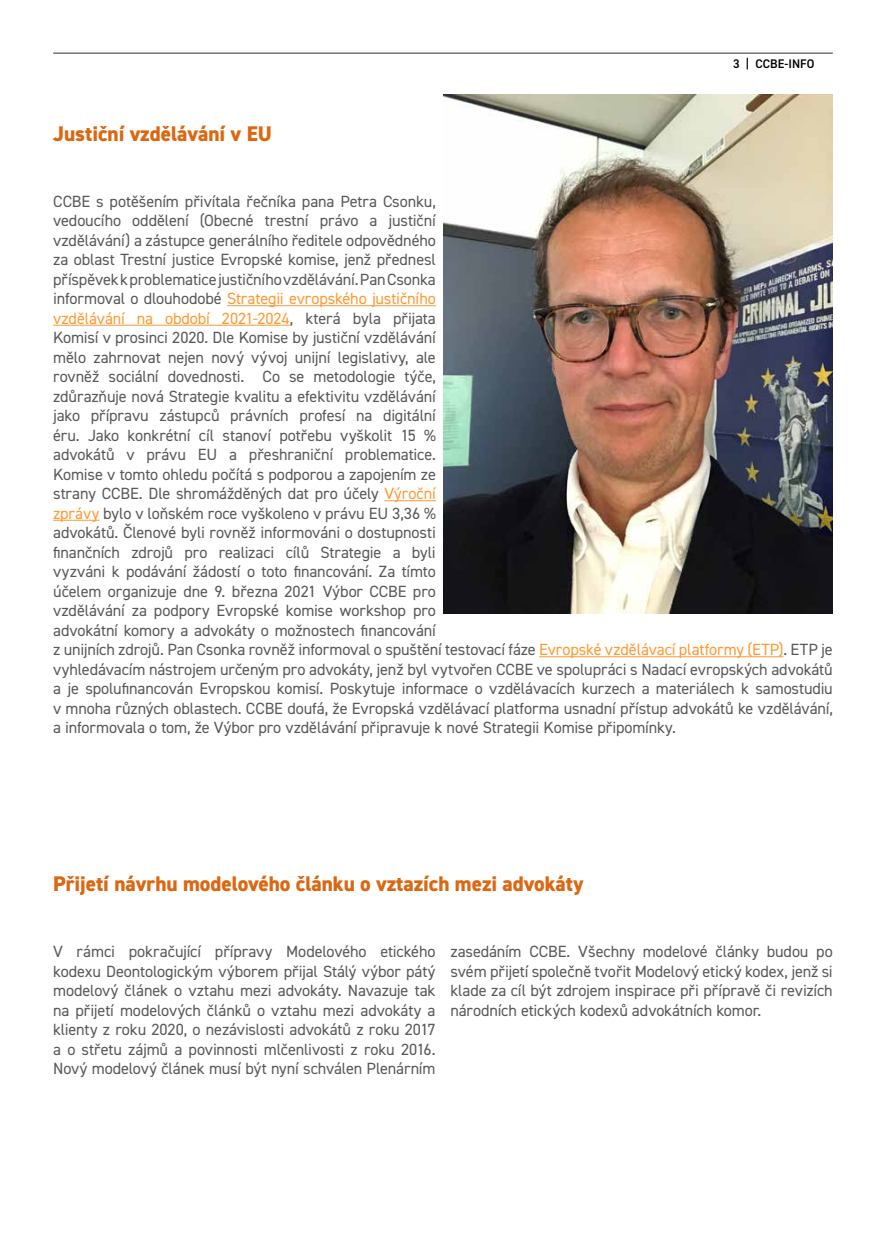
<style>
.page{position:relative;width:886px;height:1251px;background:#fff}
.page>*{position:absolute;margin:0;border:0;box-sizing:border-box;transform-origin:0 0}
.t1{font:800 21.25px "DIN2014";color:#dc6711}
.t2{font:16.25px/19.5px "DIN2014";letter-spacing:-.01em;color:#595959;text-align:justify}
.t3{font:600 12.5px "DIN2014";color:#000}
.s1{color:#f93}
</style>
<div class="page">
<img style="left:443px;top:94px;width:390px;height:519px">
<hr style="left:53px;top:53px;width:780px;height:1px;background:#595959">
<hr style="left:227px;top:305px;width:209px;height:1px;background:#f93">
<hr style="left:53px;top:325px;width:237px;height:1px;background:#f93">
<hr style="left:384px;top:500px;width:52px;height:1px;background:#f93">
<hr style="left:53px;top:520px;width:46px;height:1px;background:#f93">
<hr style="left:539px;top:656px;width:244px;height:1px;background:#f93">
<h1 class="t1" style="left:53px;top:120px;width:220px">Justiční vzdělávání v EU</h1>
<p class="t3" style="left:733px;top:55px;width:83px">3 | CCBE-INFO</p>
<p class="t2" style="left:53px;top:191px;width:781px;text-align:left">CCBE s potěšením přivítala řečníka pana Petra Csonku,<br>vedoucího oddělení (Obecné trestní právo a justiční<br>vzdělávání) a zástupce generálního ředitele odpovědného<br>za oblast Trestní justice Evropské komise, jenž přednesl<br>příspěvek k problematice justičního vzdělávání. Pan Csonka<br>informoval o dlouhodobé <span class="s1">Strategii evropského justičního<br>vzdělávání na období 2021-2024</span>, která byla přijata<br>Komisí v prosinci 2020. Dle Komise by justiční vzdělávání<br>mělo zahrnovat nejen nový vývoj unijní legislativy, ale<br>rovněž sociální dovednosti. Co se metodologie týče,<br>zdůrazňuje nová Strategie kvalitu a efektivitu vzdělávání<br>jako přípravu zástupců právních profesí na digitální<br>éru. Jako konkrétní cíl stanoví potřebu vyškolit 15 %<br>advokátů v právu EU a přeshraniční problematice.<br>Komise v tomto ohledu počítá s podporou a zapojením ze<br>strany CCBE. Dle shromážděných dat pro účely <span class="s1">Výroční<br>zprávy</span> bylo v loňském roce vyškoleno v právu EU 3,36 %<br>advokátů. Členové byli rovněž informováni o dostupnosti<br>finančních zdrojů pro realizaci cílů Strategie a byli<br>vyzváni k podávání žádostí o toto financování. Za tímto<br>účelem organizuje dne 9. března 2021 Výbor CCBE pro<br>vzdělávání za podpory Evropské komise workshop pro<br>advokátní komory a advokáty o možnostech financování<br>z unijních zdrojů. Pan Csonka rovněž informoval o spuštění testovací fáze <span class="s1">Evropské vzdělávací platformy (ETP)</span>. ETP je vyhledávacím nástrojem určeným pro advokáty, jenž byl vytvořen CCBE ve spolupráci s Nadací evropských advokátů a je spolufinancován Evropskou komisí. Poskytuje informace o vzdělávacích kurzech a materiálech k samostudiu v mnoha různých oblastech. CCBE doufá, že Evropská vzdělávací platforma usnadní přístup advokátů ke vzdělávání, a informovala o tom, že Výbor pro vzdělávání připravuje k nové Strategii Komise připomínky.</p>
<h1 class="t1" style="left:53px;top:870px;width:532px">Přijetí návrhu modelového článku o vztazích mezi advokáty</h1>
<p class="t2" style="left:53px;top:942px;width:384px">V rámci pokračující přípravy Modelového etického kodexu Deontologickým výborem přijal Stálý výbor pátý modelový článek o vztahu mezi advokáty. Navazuje tak na přijetí modelových článků o vztahu mezi advokáty a klienty z roku 2020, o nezávislosti advokátů z roku 2017 a o střetu zájmů a povinnosti mlčenlivosti z roku 2016.<br>Nový modelový článek musí být nyní schválen Plenárním</p>
<p class="t2" style="left:450px;top:942px;width:384px">zasedáním CCBE. Všechny modelové články budou po svém přijetí společně tvořit Modelový etický kodex, jenž si klade za cíl být zdrojem inspirace při přípravě či revizích národních etických kodexů advokátních komor.</p>
</div>
